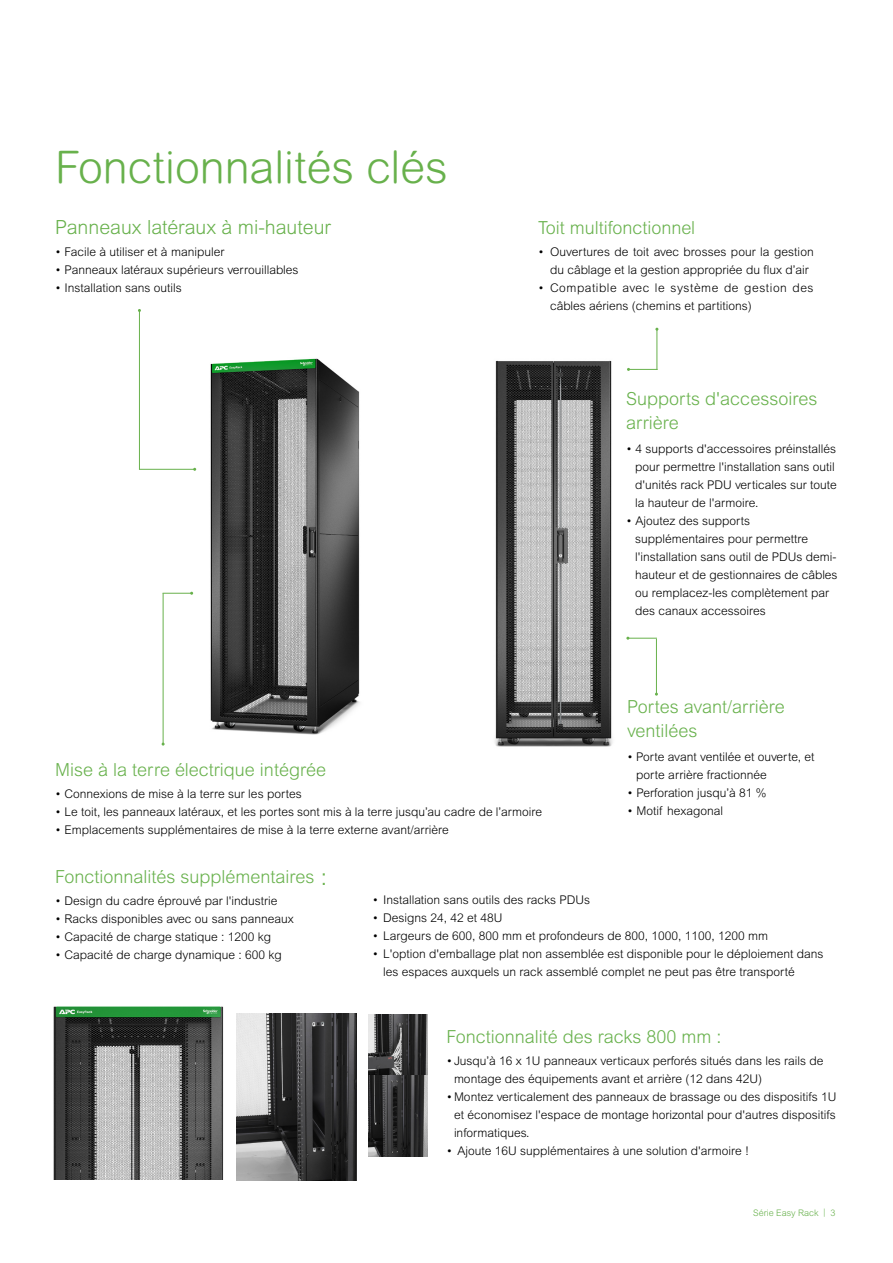
<style>
.page{position:relative;width:893px;height:1263px;background:#fff}
.page>*{position:absolute;margin:0;border:0;box-sizing:border-box;transform-origin:0 0}
.t1{font:300 45px "Arial Rounded MT Pro";color:#68b14c}
.t2{font:300 19.5px "Arial MT Pro";color:#68b14c}
.t3{font:300 18px/23.9px "Arial MT Pro";color:#68b14c}
.t4{font:300 12px/18px "Arial MT Pro";color:#000}
.t5{font:300 12px/18px "Arial MT Pro";letter-spacing:.02em;color:#000}
.t6{font:300 9px "Arial MT Std";color:#68b14c}
.s1{font-size:22.5px}
</style>
<div class="page">
<img style="left:53px;top:1006px;width:227px;height:173px">
<img style="left:236px;top:1014px;width:120px;height:166px">
<img style="left:368px;top:1014px;width:59px;height:81px">
<img style="left:369px;top:1075px;width:58px;height:82px">
<img style="left:495px;top:345px;width:162px;height:402px">
<img style="left:153px;top:358px;width:207px;height:388px">
<hr style="left:657px;top:329px;width:1px;height:41px;background:#68b14c">
<hr style="left:628px;top:369px;width:30px;height:1px;background:#68b14c">
<hr style="left:139px;top:310px;width:1px;height:160px;background:#68b14c">
<hr style="left:139px;top:469px;width:56px;height:1px;background:#68b14c">
<hr style="left:163px;top:593px;width:1px;height:151px;background:#68b14c">
<svg style="left:163px;top:592px;width:30px;height:3px"></svg>
<hr style="left:656px;top:639px;width:1px;height:55px;background:#68b14c">
<svg style="left:626px;top:637px;width:31px;height:3px"></svg>
<h1 class="t1" style="left:55px;top:142px;width:394px">Fonctionnalités clés</h1>
<h2 class="t2" style="left:55px;top:215px;width:277px">Panneaux latéraux à mi-hauteur</h2>
<p class="t4" style="left:55px;top:243px;width:171px">• Facile à utiliser et à manipuler</p>
<p class="t4" style="left:55px;top:261px;width:245px">• Panneaux latéraux supérieurs verrouillables</p>
<p class="t4" style="left:55px;top:279px;width:128px">• Installation sans outils</p>
<h3 class="t3" style="left:538px;top:216px;width:159px">Toit multifonctionnel</h3>
<p class="t4" style="left:538px;top:243px;width:277px;text-align:center">• Ouvertures de toit avec brosses pour la gestion du câblage et la gestion appropriée du flux d’air</p>
<p class="t5" style="left:550px;top:279px;width:265px;text-indent:-12px">• Compatible avec le système de gestion des câbles aériens (chemins et partitions)</p>
<h3 class="t3" style="left:626px;top:387px;width:193px">Supports d'accessoires arrière</h3>
<p class="t4" style="left:635px;top:440px;width:203px;text-indent:-9px">• 4 supports d'accessoires préinstallés pour permettre l'installation sans outil d'unités rack PDU verticales sur toute la hauteur de l'armoire.</p>
<p class="t4" style="left:635px;top:512px;width:204px;text-indent:-9px">• Ajoutez des supports supplémentaires pour permettre l'installation sans outil de PDUs demi&shy;hauteur et de gestionnaires de câbles ou remplacez-les complètement par des canaux accessoires</p>
<h3 class="t3" style="left:55px;top:758px;width:272px">Mise à la terre électrique intégrée</h3>
<p class="t4" style="left:55px;top:785px;width:248px">• Connexions de mise à la terre sur les portes</p>
<p class="t4" style="left:55px;top:803px;width:488px">• Le toit, les panneaux latéraux, et les portes sont mis à la terre jusqu’au cadre de l’armoire</p>
<p class="t4" style="left:55px;top:821px;width:395px">• Emplacements supplémentaires de mise à la terre externe avant/arrière</p>
<h3 class="t3" style="left:627px;top:695px;width:159px">Portes avant/arrière ventilées</h3>
<p class="t4" style="left:636px;top:748px;width:180px;text-indent:-9px">• Porte avant ventilée et ouverte, et porte arrière fractionnée</p>
<p class="t4" style="left:627px;top:784px;width:141px">• Perforation jusqu’à 81 %</p>
<p class="t4" style="left:627px;top:802px;width:97px">• Motif hexagonal</p>
<h3 class="t3" style="left:55px;top:865px;width:273px">Fonctionnalités supplémentaires <span class="s1">:</span></h3>
<p class="t4" style="left:55px;top:892px;width:224px">• Design du cadre éprouvé par l'industrie</p>
<p class="t4" style="left:55px;top:910px;width:240px">• Racks disponibles avec ou sans panneaux</p>
<p class="t4" style="left:55px;top:928px;width:217px">• Capacité de charge statique : 1200 kg</p>
<p class="t4" style="left:55px;top:946px;width:228px">• Capacité de charge dynamique : 600 kg</p>
<p class="t4" style="left:372px;top:891px;width:219px">• Installation sans outils des racks PDUs</p>
<p class="t4" style="left:372px;top:909px;width:131px">• Designs 24, 42 et 48U</p>
<p class="t4" style="left:372px;top:927px;width:397px">• Largeurs de 600, 800 mm et profondeurs de 800, 1000, 1100, 1200 mm</p>
<p class="t4" style="left:383px;top:945px;width:442px;text-indent:-10px">• L'option d'emballage plat non assemblée est disponible pour le déploiement dans les espaces auxquels un rack assemblé complet ne peut pas être transporté</p>
<h3 class="t3" style="left:446px;top:1025px;width:277px">Fonctionnalité des racks 800 mm :</h3>
<p class="t4" style="left:454px;top:1052px;width:371px;text-indent:-8px">•Jusqu’à 16 x 1U panneaux verticaux perforés situés dans les rails de montage des équipements avant et arrière (12 dans 42U)</p>
<p class="t4" style="left:454px;top:1088px;width:384px;text-align:justify;text-indent:-8px">•Montez verticalement des panneaux de brassage ou des dispositifs 1U et économisez l'espace de montage horizontal pour d'autres dispositifs informatiques.</p>
<p class="t4" style="left:446px;top:1142px;width:304px">• Ajoute 16U supplémentaires à une solution d'armoire !</p>
<p class="t6" style="left:753px;top:1207px;width:84px">Série Easy Rack | 3</p>
</div>
